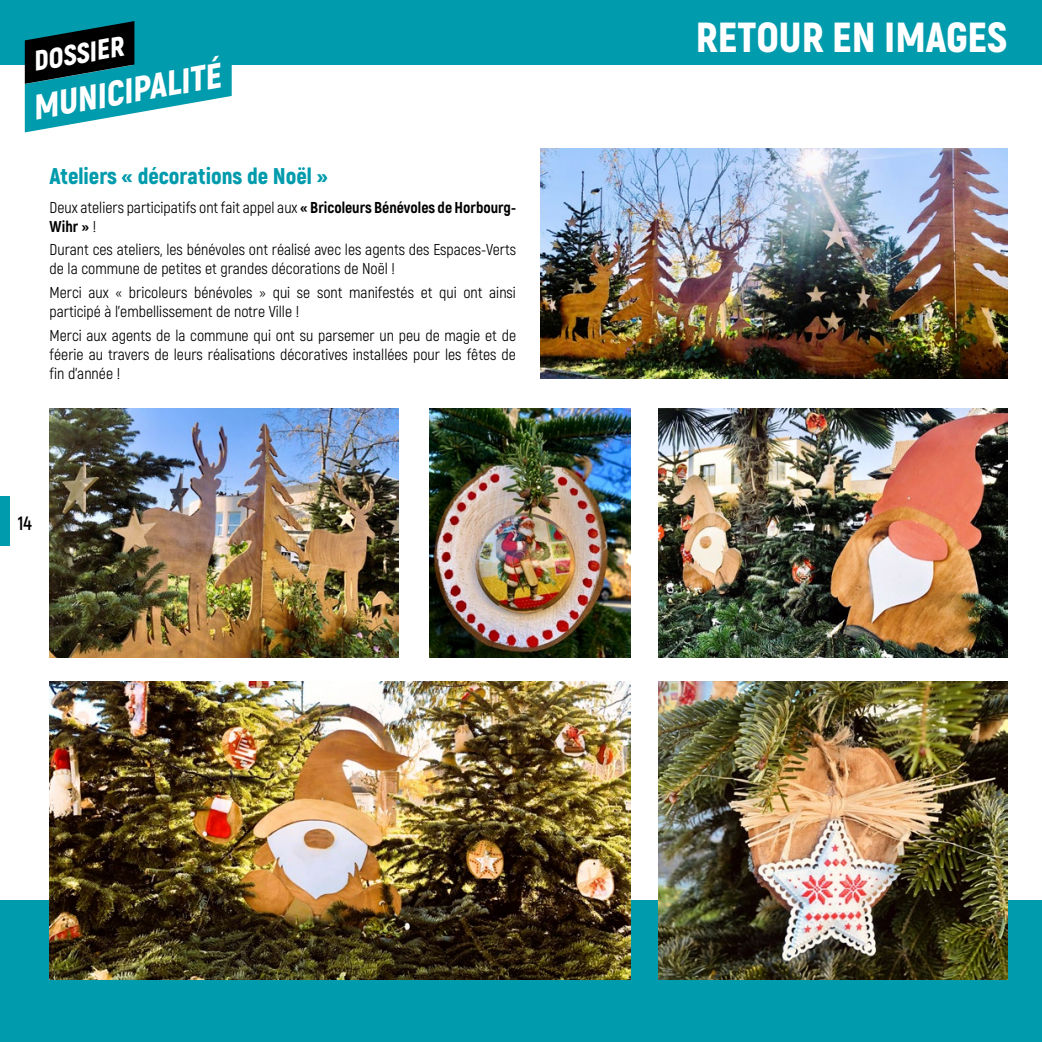
<style>
.page{position:relative;width:1042px;height:1042px;background:#fff}
.page>*{position:absolute;margin:0;border:0;box-sizing:border-box;transform-origin:0 0}
.t1{font:900 42px "Akrobat";color:#fff}
.t2{font:italic 900 35px "Akrobat";color:#fff}
.t3{font:italic 900 28px "Akrobat";color:#fff}
.t4{font:900 22.75px "Akrobat";color:#009bac}
.t5{font:700 19.25px "Akrobat";color:#000}
.t6{font:15.75px/18.9px "Akrobat";color:#000}
.s1{font-weight:800}
</style>
<div class="page">
<div style="left:0;top:900px;width:1042px;height:142px;background:#009bac"></div>
<div style="left:0;top:0;width:1042px;height:64px;background:#009bac"></div>
<svg style="left:25px;top:21px;width:207px;height:111px"></svg>
<img style="left:658px;top:409px;width:349px;height:248px">
<img style="left:429px;top:409px;width:201px;height:248px">
<img style="left:50px;top:682px;width:580px;height:298px">
<img style="left:541px;top:149px;width:466px;height:230px">
<img style="left:50px;top:409px;width:348px;height:248px">
<img style="left:658px;top:682px;width:349px;height:298px">
<div style="left:0;top:496px;width:10px;height:50px;background:#009bac"></div>
<h3 class="t3" style="left:30px;top:44px;width:93px;rotate:-10deg">DOSSIER</h3>
<h2 class="t2" style="left:29px;top:85px;width:192px;rotate:-10deg">MUNICIPALITÉ</h2>
<h3 class="t4" style="left:50px;top:161px;width:280px">Ateliers « décorations de Noël »</h3>
<p class="t6" style="left:50px;top:198px;width:468px">Deux ateliers participatifs ont fait appel aux <span class="s1">« Bricoleurs Bénévoles de Horbourg-<br>Wihr »</span> !</p>
<p class="t6" style="left:50px;top:240px;width:468px">Durant ces ateliers, les bénévoles ont réalisé avec les agents des Espaces-Verts de la commune de petites et grandes décorations de Noël !</p>
<p class="t6" style="left:50px;top:283px;width:468px">Merci aux « bricoleurs bénévoles » qui se sont manifestés et qui ont ainsi participé à l’embellissement de notre Ville !</p>
<p class="t6" style="left:50px;top:326px;width:468px;text-align:justify">Merci aux agents de la commune qui ont su parsemer un peu de magie et de féerie au travers de leurs réalisations décoratives installées pour les fêtes de fin d’année !</p>
<p class="t5" style="left:18px;top:511px;width:16px">14</p>
<h1 class="t1" style="left:696px;top:10px;width:313px">RETOUR EN IMAGES</h1>
</div>
